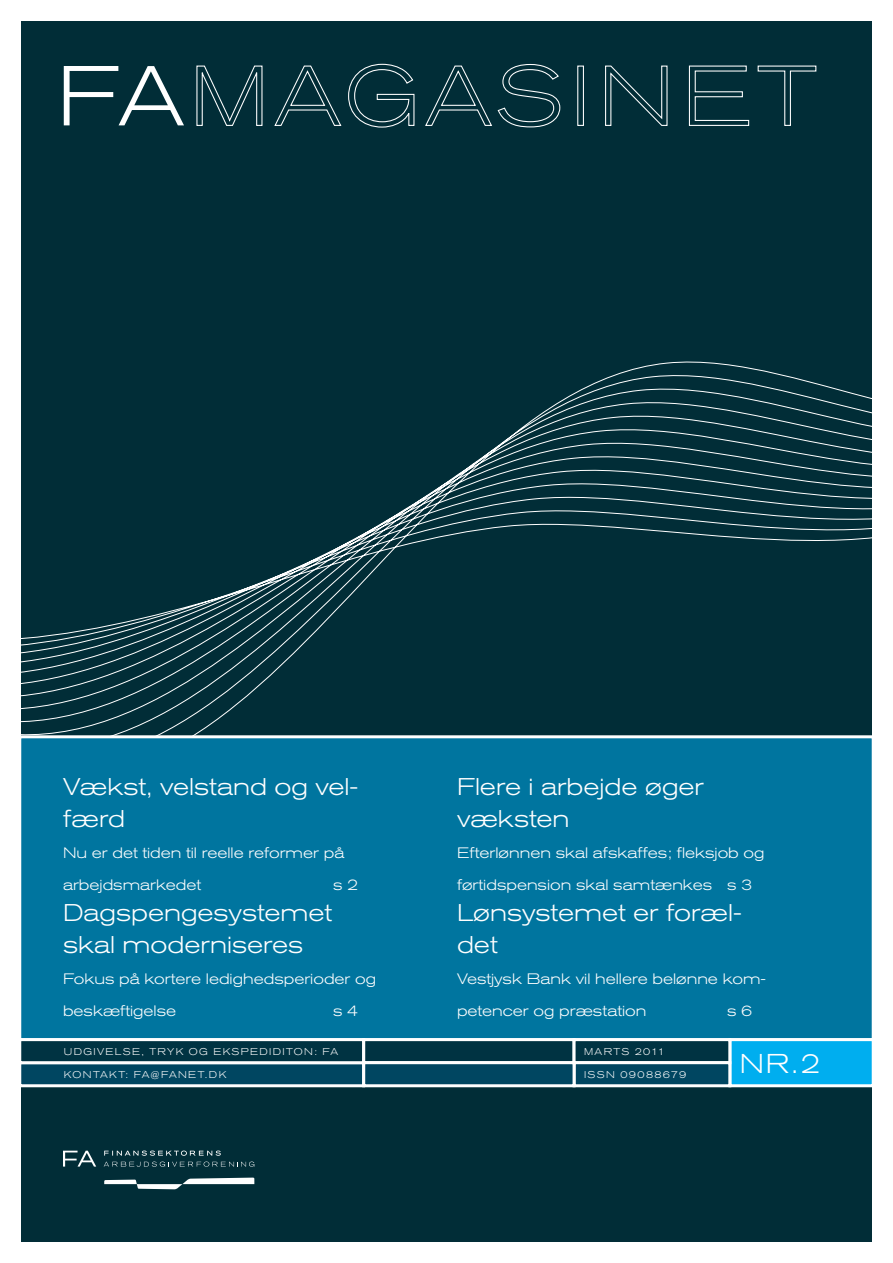
<style>
.page{position:relative;width:893px;height:1263px;background:#fff}
.page>*{position:absolute;margin:0;border:0;box-sizing:border-box;transform-origin:0 0}
.t1{font:300 expanded 27px "Akzidenz Grotesk Std";color:#fff}
.t2{font:300 expanded 24px/31.5px "Akzidenz Grotesk Std";color:#fff}
.t3{font:300 expanded 15px/31.5px "Akzidenz Grotesk Std";color:#fff}
.t4{font:300 expanded 9.75px "Akzidenz Grotesk Std";letter-spacing:.14em;color:#fff}
</style>
<div class="page">
<div style="left:21px;top:21px;width:851px;height:1221px;background:#012d37"></div>
<svg style="left:21px;top:361px;width:850px;height:374px"></svg>
<svg style="left:63px;top:1151px;width:33px;height:15px"></svg>
<svg style="left:104px;top:1150px;width:150px;height:17px"></svg>
<svg style="left:104px;top:1177px;width:150px;height:12px"></svg>
<div style="left:18px;top:735px;width:857px;height:306px;background:#00759f;border:3px solid #fff"></div>
<svg style="left:64px;top:66px;width:120px;height:59px"></svg>
<svg style="left:196px;top:64px;width:620px;height:64px"></svg>
<div style="left:20px;top:1063px;width:344px;height:23px;background:#004661"></div>
<div style="left:18px;top:1061px;width:347px;height:26px;border:3px solid #fff"></div>
<div style="left:730px;top:1040px;width:143px;height:46px;background:#00aeef"></div>
<div style="left:728px;top:1038px;width:147px;height:49px;border:3px solid #fff"></div>
<div style="left:20px;top:1040px;width:344px;height:23px;background:#003342"></div>
<div style="left:18px;top:1038px;width:347px;height:26px;border:3px solid #fff"></div>
<div style="left:362px;top:1038px;width:214px;height:26px;background:#003342;border:3px solid #fff"></div>
<div style="left:574px;top:1040px;width:156px;height:23px;background:#003342"></div>
<div style="left:573px;top:1038px;width:158px;height:26px;border:3px solid #fff"></div>
<div style="left:574px;top:1063px;width:156px;height:23px;background:#004661"></div>
<div style="left:573px;top:1061px;width:158px;height:26px;border:3px solid #fff"></div>
<div style="left:362px;top:1061px;width:214px;height:26px;background:#004661;border:3px solid #fff"></div>
<h2 class="t2" style="left:63px;top:771px;width:297px">Vækst, velstand og vel&shy;færd</h2>
<p class="t3" style="left:63px;top:837px;width:283px">N u er det tiden til reelle reformer på arbejdsmarkedet</p>
<p class="t3" style="left:333px;top:869px;width:27px">s 2</p>
<h2 class="t2" style="left:457px;top:771px;width:249px">Flere i arbejde øger væksten</h2>
<p class="t3" style="left:457px;top:837px;width:309px">Efterlønnen skal afskaffes; fleksjob og førtidspension skal samtænkes s 3</p>
<h2 class="t2" style="left:63px;top:897px;width:271px">Dagspengesystemet skal moderniseres</h2>
<p class="t3" style="left:63px;top:963px;width:315px">Fokus på kortere ledighedsperioder og beskæftigelse</p>
<p class="t3" style="left:333px;top:995px;width:27px">s 4</p>
<h2 class="t2" style="left:457px;top:897px;width:286px">Lønsystemet er foræl&shy;det</h2>
<p class="t3" style="left:457px;top:963px;width:310px">Vestjysk Bank vil hellere belønne kom&shy;petencer og præstation</p>
<p class="t3" style="left:727px;top:995px;width:27px">s 6</p>
<p class="t4" style="left:64px;top:1046px;width:43px">Udgivel</p>
<p class="t4" style="left:123px;top:1046px;width:217px">se, Tryk og eksped id iton: FA</p>
<p class="t4" style="left:584px;top:1046px;width:82px">marts 2011</p>
<p class="t4" style="left:584px;top:1069px;width:104px">IS sN 09088679</p>
<p class="t4" style="left:64px;top:1069px;width:164px">kontakt: fa@fane t.d k</p>
<h1 class="t1" style="left:740px;top:1048px;width:82px">NR.2</h1>
</div>
